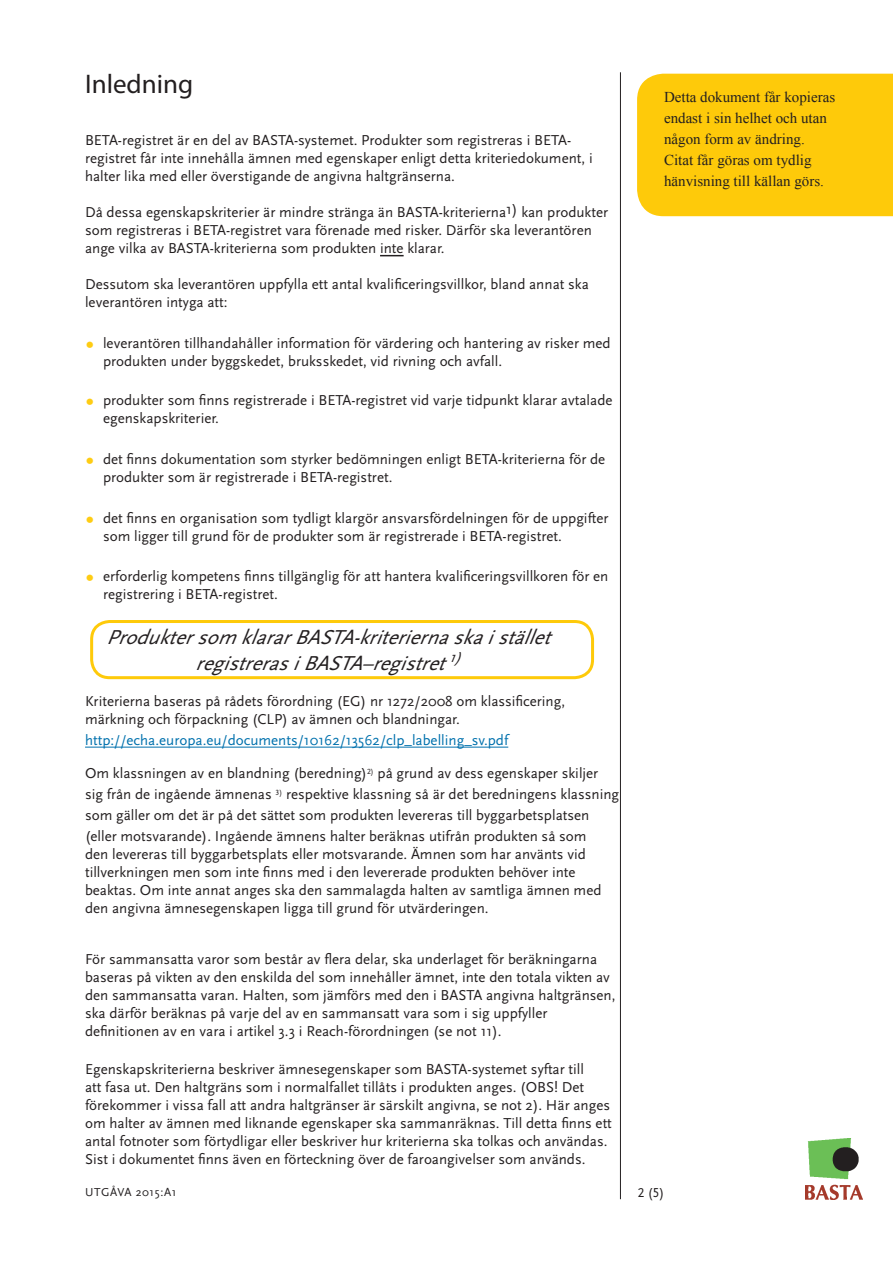
<style>
.page{position:relative;width:893px;height:1263px;background:#fff}
.page>*{position:absolute;margin:0;border:0;box-sizing:border-box;transform-origin:0 0}
.Rubrik_1{font:27px "Myriad Pro";color:#231f20}
.Rubrik_1-2{font:italic 21px "Scala Sans";color:#231f20}
.Rubrik_1-3{font:15px/18px "Scala Sans";color:#231f20}
.Brödtext_2{font:15px/21px "Scala Sans";color:#231f20}
.Brödtext_2-2{font:15px/21px "Times New Roman";color:#231f20}
.Brödtext_2-3{font:15px "Scala Sans";color:#0071ad}
.Brödtext_2-4{font:13.5px "Scala Sans LF Caps";color:#231f20}
.Brödtext_2-5{font:12px "Scala Sans";letter-spacing:.05em;color:#231f20}
.s1{font-size:27px;color:#fecc13}
</style>
<div class="page">
<hr style="left:620px;top:72px;width:1px;height:1127px;background:#231f20">
<img style="left:806px;top:1138px;width:56px;height:61px">
<svg style="left:380px;top:255px;width:24px;height:1px"></svg>
<hr style="left:85px;top:747px;width:423px;height:1px;background:#0071ad">
<div style="left:637px;top:74px;width:256px;height:142px;background:#feca0a"></div>
<div style="left:90px;top:620px;width:504px;height:59px;border:3px solid #feca0a;border-radius:18px"></div>
<p class="Rubrik_1" style="left:85px;top:68px;width:110px">Inledning</p>
<p class="Rubrik_1-3" style="left:85px;top:131px;width:509px">BETA-registret är en del av BASTA-systemet. Produkter som registreras i BETA&shy;registret får inte innehålla ämnen med egenskaper enligt detta kriteriedokument, i halter lika med eller överstigande de angivna haltgränserna.</p>
<p class="Rubrik_1-3" style="left:85px;top:203px;width:525px">Då dessa egenskapskriterier är mindre stränga än BASTA-kriterierna1) kan produkter som registreras i BETA-registret vara förenade med risker. Därför ska leverantören ange vilka av BASTA-kriterierna som produkten inte klarar.</p>
<p class="Rubrik_1-3" style="left:85px;top:275px;width:505px">Dessutom ska leverantören uppfylla ett antal kvalificeringsvillkor, bland annat ska leverantören intyga att:</p>
<p class="Rubrik_1-3" style="left:103px;top:334px;width:509px;text-indent:-18px"><span class="s1">•</span> leverantören tillhandahåller information för värdering och hantering av risker med produkten under byggskedet, bruksskedet, vid rivning och avfall.</p>
<p class="Rubrik_1-3" style="left:103px;top:391px;width:511px;text-indent:-18px"><span class="s1">•</span> produkter som finns registrerade i BETA-registret vid varje tidpunkt klarar avtalade egenskapskriterier.</p>
<p class="Rubrik_1-3" style="left:103px;top:450px;width:504px;text-indent:-18px"><span class="s1">•</span> det finns dokumentation som styrker bedömningen enligt BETA-kriterierna för de produkter som är registrerade i BETA-registret.</p>
<p class="Rubrik_1-3" style="left:103px;top:509px;width:507px;text-indent:-18px"><span class="s1">•</span> det finns en organisation som tydligt klargör ansvarsfördelningen för de uppgifter som ligger till grund för de produkter som är registrerade i BETA-registret.</p>
<p class="Rubrik_1-3" style="left:103px;top:567px;width:507px;text-indent:-18px"><span class="s1">•</span> erforderlig kompetens finns tillgänglig för att hantera kvalificeringsvillkoren för en registrering i BETA-registret.</p>
<p class="Rubrik_1-2" style="left:106px;top:625px;width:455px">ProduktersomklararBASTA-kriteriernaskaistället</p>
<p class="Rubrik_1-2" style="left:195px;top:650px;width:274px">registrerasiBASTA–registret<sup>1)</sup></p>
<p class="Rubrik_1-3" style="left:85px;top:692px;width:482px">Kriterierna baseras på rådets förordning (EG) nr 1272/2008 om klassificering, märkning och förpackning (CLP) av ämnen och blandningar.</p>
<p class="Brödtext_2-3" style="left:85px;top:731px;width:425px">http://echa.europa.eu/documents/10162/13562/clp_labelling_sv.pdf</p>
<p class="Brödtext_2" style="left:85px;top:763px;width:536px">Om klassningen av en blandning (beredning)<sup>2)</sup> på grund av dess egenskaper skiljer sig från de ingående ämnenas <sup>3)</sup> respektive klassning så är det beredningens klassning som gäller om det är på det sättet som produkten levereras till byggarbetsplatsen (eller motsvarande). Ingående ämnens halter beräknas utifrån produkten så som</p>
<p class="Brödtext_2" style="left:85px;top:845px;width:518px;line-height:18px">den levereras till byggarbetsplats eller motsvarande. Ämnen som har använts vid tillverkningen men som inte finns med i den levererade produkten behöver inte beaktas. Om inte annat anges ska den sammalagda halten av samtliga ämnen med den angivna ämnesegenskapen ligga till grund för utvärderingen.</p>
<p class="Rubrik_1-3" style="left:85px;top:950px;width:532px">För sammansatta varor som består av flera delar, ska underlaget för beräkningarna baseras på vikten av den enskilda del som innehåller ämnet, inte den totala vikten av den sammansatta varan. Halten, som jämförs med den i BASTA angivna haltgränsen, ska därför beräknas på varje del av en sammansatt vara som i sig uppfyller definitionen av en vara i artikel 3.3 i Reach-förordningen (se not 11).</p>
<p class="Rubrik_1-3" style="left:85px;top:1060px;width:528px">Egenskapskriterierna beskriver ämnesegenskaper som BASTA-systemet syftar till<br>att fasa ut. Den haltgräns som i normalfallet tillåts i produkten anges. (OBS! Det förekommer i vissa fall att andra haltgränser är särskilt angivna, se not 2). Här anges om halter av ämnen med liknande egenskaper ska sammanräknas. Till detta finns ett antal fotnoter som förtydligar eller beskriver hur kriterierna ska tolkas och användas.<br>Sist i dokumentet finns även en förteckning över de faroangivelser som används.</p>
<p class="Brödtext_2-5" style="left:85px;top:1185px;width:93px">UTGÅVA 2015:A1</p>
<p class="Brödtext_2-2" style="left:664px;top:86px;width:173px">Detta dokument får kopieras endast i sin helhet och utan någon form av ändring.<br>Citat får göras om tydlig hänvisning till källan görs.</p>
<p class="Brödtext_2-4" style="left:638px;top:1185px;width:28px">2 (5)</p>
</div>
